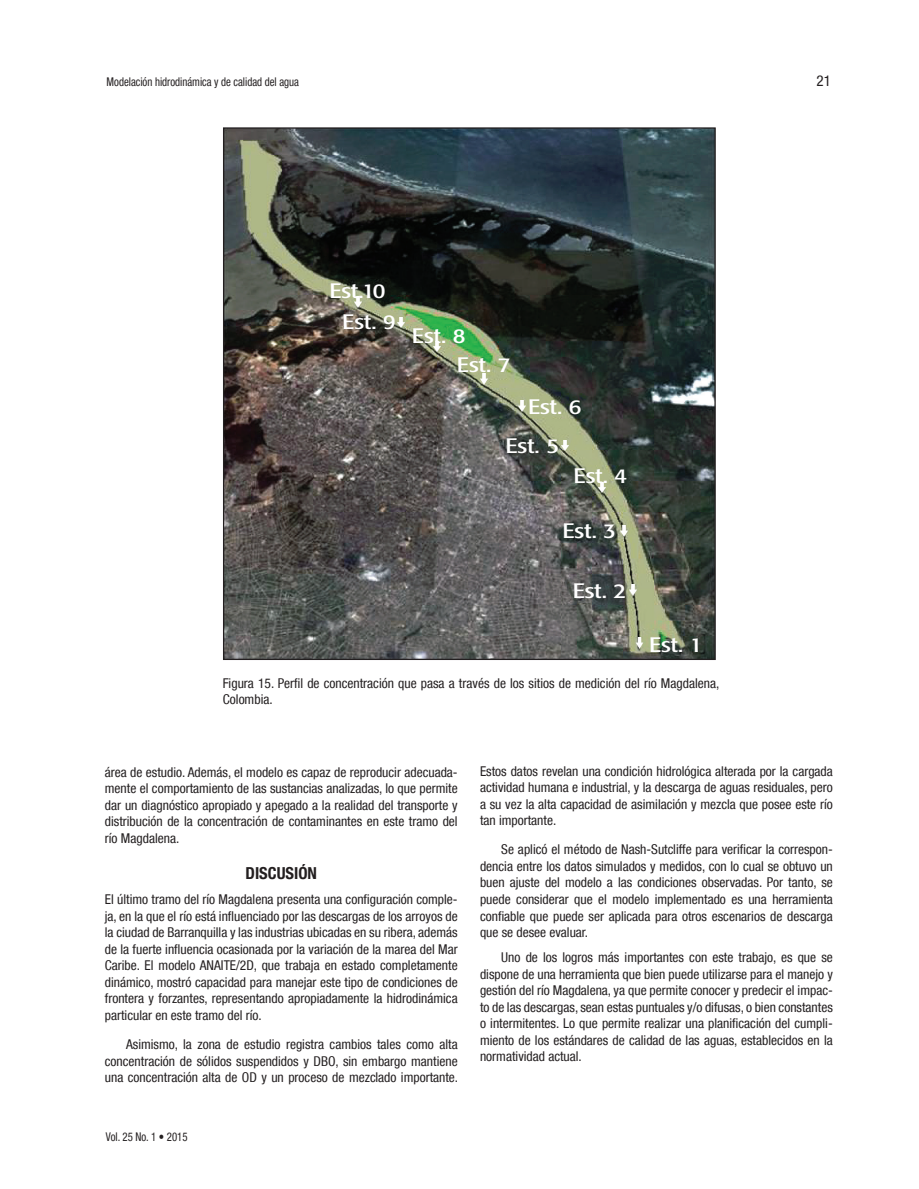
<style>
.page{position:relative;width:919px;height:1189px;background:#fff}
.page>*{position:absolute;margin:0;border:0;box-sizing:border-box;transform-origin:0 0}
.t1{font:condensed 20.7px/30.8px "Formata";color:#fff;scale:1.33 1}
.SUBTITULOS_DE_TEXTO{font:700 condensed 16.5px "Helvetica Neue LT Com";color:#231f20}
.t2{font:condensed 15px "Helvetica Neue LT Com";color:#231f20}
.texto_con_sangria{font:condensed 13.5px/16.5px "Helvetica Neue LT Com";color:#231f20;text-align:justify}
.SUBTITULO_DE_ARTICUL{font:condensed 12px "Helvetica Neue LT Com";color:#231f20;scale:.9 1}
</style>
<div class="page">
<img style="left:225px;top:129px;width:489px;height:529px">
<svg style="left:628px;top:584px;width:10px;height:11px"></svg>
<svg style="left:634px;top:637px;width:11px;height:11px"></svg>
<svg style="left:618px;top:525px;width:11px;height:11px"></svg>
<svg style="left:596px;top:482px;width:11px;height:11px"></svg>
<svg style="left:559px;top:440px;width:11px;height:11px"></svg>
<svg style="left:517px;top:401px;width:10px;height:10px"></svg>
<svg style="left:479px;top:374px;width:10px;height:10px"></svg>
<svg style="left:431px;top:341px;width:11px;height:11px"></svg>
<svg style="left:395px;top:317px;width:11px;height:11px"></svg>
<svg style="left:353px;top:296px;width:10px;height:11px"></svg>
<p class="SUBTITULO_DE_ARTICUL" style="left:107px;top:74px;width:215px">Modelación hidrodinámica y de calidad del agua</p>
<p class="t1" style="left:342px;top:275px;width:42px;text-indent:-13px">Est.10<br>Est. 9</p>
<p class="t1" style="left:457px;top:321px;width:42px;line-height:29.4px;text-indent:-45px">Est. 8<br>Est. 7</p>
<p class="t1" style="left:505px;top:386px;width:59px;line-height:39.6px;text-indent:23px">Est. 6<br>Est. 5</p>
<p class="t1" style="left:573px;top:460px;width:42px">Est. 4</p>
<p class="t1" style="left:562px;top:516px;width:42px">Est. 3</p>
<p class="t1" style="left:573px;top:575px;width:42px">Est. 2</p>
<p class="t1" style="left:649px;top:629px;width:42px">Est. 1</p>
<p class="texto_con_sangria" style="left:223px;top:674px;width:498px">Figura 15. Perfil de concentración que pasa a través de los sitios de medición del río Magdalena,<br>Colombia.</p>
<p class="t2" style="left:816px;top:72px;width:16px">21</p>
<p class="texto_con_sangria" style="left:105px;top:763px;width:354px">área de estudio. Además, el modelo es capaz de reproducir adecuada&shy;mente el comportamiento de las sustancias analizadas, lo que permite dar un diagnóstico apropiado y apegado a la realidad del transporte y distribución de la concentración de contaminantes en este tramo del río Magdalena.</p>
<p class="SUBTITULOS_DE_TEXTO" style="left:245px;top:863px;width:73px">DISCUSIÓN</p>
<p class="texto_con_sangria" style="left:105px;top:891px;width:354px">El último tramo del río Magdalena presenta una configuración comple&shy;ja, en la que el río está influenciado por las descargas de los arroyos de la ciudad de Barranquilla y las industrias ubicadas en su ribera, además de la fuerte influencia ocasionada por la variación de la marea del Mar Caribe. El modelo ANAITE/2D, que trabaja en estado completamente dinámico, mostró capacidad para manejar este tipo de condiciones de frontera y forzantes, representando apropiadamente la hidrodinámica particular en este tramo del río.</p>
<p class="texto_con_sangria" style="left:105px;top:1035px;width:355px;text-indent:21px">Asimismo, la zona de estudio registra cambios tales como alta concentración de sólidos suspendidos y DBO, sin embargo mantiene una concentración alta de OD y un proceso de mezclado importante.</p>
<p class="SUBTITULO_DE_ARTICUL" style="left:106px;top:1128px;width:92px">Vol. 25 No. 1 • 2015</p>
<p class="texto_con_sangria" style="left:480px;top:762px;width:354px">Estos datos revelan una condición hidrológica alterada por la cargada actividad humana e industrial, y la descarga de aguas residuales, pero a su vez la alta capacidad de asimilación y mezcla que posee este río tan importante.</p>
<p class="texto_con_sangria" style="left:480px;top:841px;width:354px;text-indent:21px">Se aplicó el método de Nash-Sutcliffe para verificar la correspon&shy;dencia entre los datos simulados y medidos, con lo cual se obtuvo un buen ajuste del modelo a las condiciones observadas. Por tanto, se puede considerar que el modelo implementado es una herramienta confiable que puede ser aplicada para otros escenarios de descarga que se desee evaluar.</p>
<p class="texto_con_sangria" style="left:480px;top:948px;width:354px;text-indent:21px">Uno de los logros más importantes con este trabajo, es que se dispone de una herramienta que bien puede utilizarse para el manejo y gestión del río Magdalena, ya que permite conocer y predecir el impac&shy;to de las descargas, sean estas puntuales y/o difusas, o bien constantes o intermitentes. Lo que permite realizar una planificación del cumpli&shy;miento de los estándares de calidad de las aguas, establecidos en la normatividad actual.</p>
</div>
